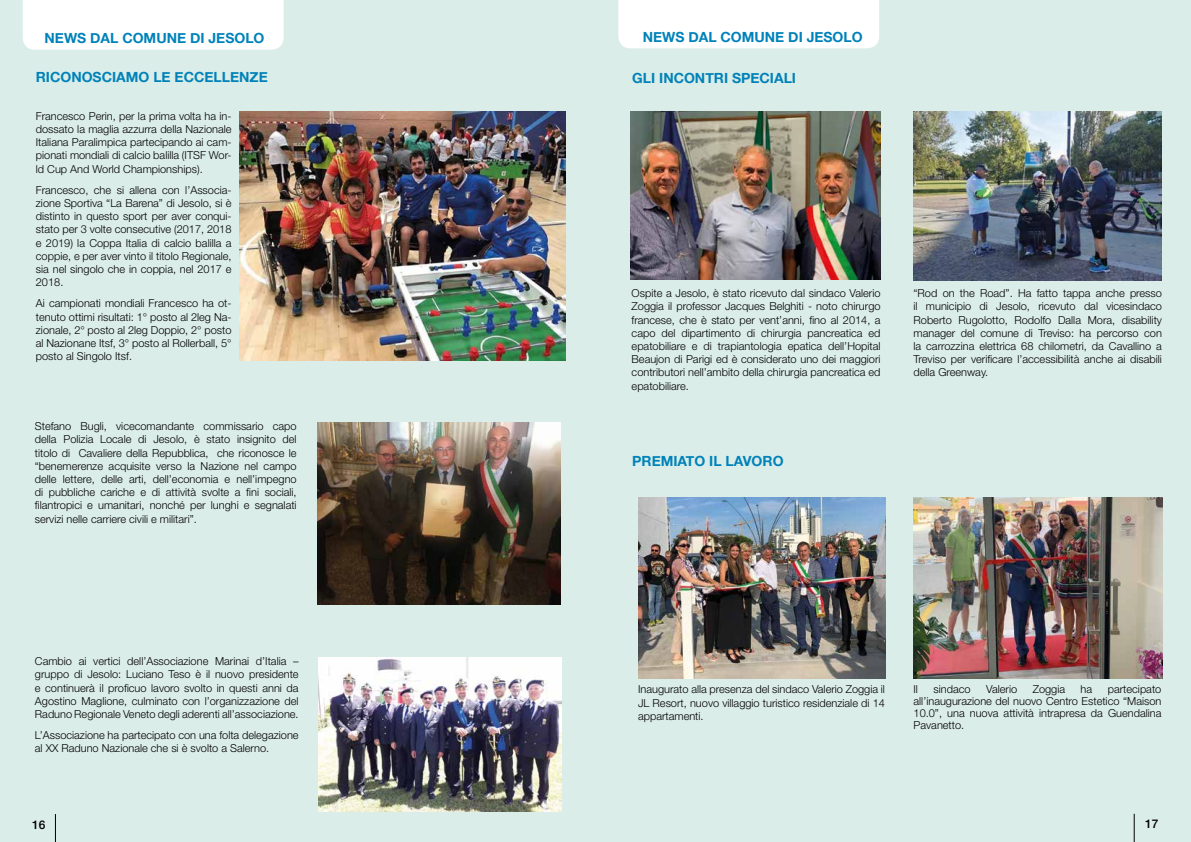
<style>
.page{position:relative;width:1191px;height:842px;background:#dbede8}
.page>*{position:absolute;margin:0;border:0;box-sizing:border-box;transform-origin:0 0}
.t1{font:700 14px "Helvetica Neue";color:#0082b9}
.t2{font:500 12px "Helvetica Neue LT Std";color:#000}
.t3{font:300 11px/13.2px "Helvetica Neue LT Std";color:#000;text-align:justify}
</style>
<div class="page">
<svg style="left:55px;top:814px;width:1px;height:28px"></svg>
<div style="left:23px;top:0;width:260px;height:50px;background:#fff"></div>
<img style="left:317px;top:422px;width:243px;height:183px">
<img style="left:240px;top:112px;width:325px;height:248px">
<img style="left:318px;top:657px;width:243px;height:154px">
<svg style="left:1133px;top:814px;width:1px;height:28px"></svg>
<div style="left:618px;top:0;width:261px;height:48px;background:#fff"></div>
<img style="left:631px;top:112px;width:249px;height:168px">
<img style="left:638px;top:497px;width:247px;height:181px">
<img style="left:913px;top:112px;width:248px;height:169px">
<img style="left:913px;top:497px;width:249px;height:182px">
<p class="t1" style="left:45px;top:27px;width:221px">NEWS DAL COMUNE DI JESOLO</p>
<p class="t1" style="left:36px;top:66px;width:233px">RICONOSCIAMO LE ECCELLENZE</p>
<p class="t3" style="left:36px;top:109px;width:197px">Francesco Perin, per la prima volta ha in&shy;dossato la maglia azzurra della Nazionale Italiana Paralimpica partecipando ai cam&shy;pionati mondiali di calcio balilla (ITSF Wor&shy;ld Cup And World Championships).</p>
<p class="t3" style="left:36px;top:183px;width:197px">Francesco, che si allena con l’Associa&shy;zione Sportiva “La Barena” di Jesolo, si è distinto in questo sport per aver conqui&shy;stato per 3 volte consecutive (2017, 2018 e 2019) la Coppa Italia di calcio balilla a coppie, e per aver vinto il titolo Regionale, sia nel singolo che in coppia, nel 2017 e 2018.</p>
<p class="t3" style="left:36px;top:297px;width:197px">Ai campionati mondiali Francesco ha ot&shy;tenuto ottimi risultati: 1° posto al 2leg Na&shy;zionale, 2° posto al 2leg Doppio, 2° posto al Nazionane Itsf, 3° posto al Rollerball, 5° posto al Singolo Itsf.</p>
<p class="t3" style="left:35px;top:419px;width:263px">Stefano Bugli, vicecomandante commissario capo della Polizia Locale di Jesolo, è stato insignito del titolo di Cavaliere della Repubblica, che riconosce le “benemerenze acquisite verso la Nazione nel campo delle lettere, delle arti, dell’economia e nell’impegno di pubbliche cariche e di attività svolte a fini sociali, filantropici e umanitari, nonché per lunghi e segnalati servizi nelle carriere civili e militari”.</p>
<p class="t3" style="left:35px;top:654px;width:265px">Cambio ai vertici dell’Associazione Marinai d’Italia – gruppo di Jesolo: Luciano Teso è il nuovo presidente e continuerà il proficuo lavoro svolto in questi anni da Agostino Maglione, culminato con l’organizzazione del Raduno Regionale Veneto degli aderenti all’associazione.</p>
<p class="t3" style="left:35px;top:728px;width:265px">L’Associazione ha partecipato con una folta delegazione al XX Raduno Nazionale che si è svolto a Salerno.</p>
<p class="t2" style="left:32px;top:817px;width:15px">16</p>
<p class="t1" style="left:643px;top:26px;width:221px">NEWS DAL COMUNE DI JESOLO</p>
<p class="t1" style="left:632px;top:68px;width:165px">GLI INCONTRI SPECIALI</p>
<p class="t3" style="left:631px;top:286px;width:250px">Ospite a Jesolo, è stato ricevuto dal sindaco Valerio Zoggia il professor Jacques Belghiti - noto chirurgo francese, che è stato per vent’anni, fino al 2014, a capo del dipartimento di chirurgia pancreatica ed epatobiliare e di trapiantologia epatica dell’Hopital Beaujon di Parigi ed è considerato uno dei maggiori contributori nell’ambito della chirurgia pancreatica ed epatobiliare.</p>
<p class="t1" style="left:632px;top:450px;width:153px">PREMIATO IL LAVORO</p>
<p class="t3" style="left:913px;top:286px;width:250px">“Rod on the Road”. Ha fatto tappa anche presso il municipio di Jesolo, ricevuto dal vicesindaco Roberto Rugolotto, Rodolfo Dalla Mora, disability manager del comune di Treviso: ha percorso con la carrozzina elettrica 68 chilometri, da Cavallino a Treviso per verificare l’accessibilità anche ai disabili della Greenway.</p>
<p class="t3" style="left:638px;top:683px;width:248px">Inaugurato alla presenza del sindaco Valerio Zoggia il JL Resort, nuovo villaggio turistico residenziale di 14 appartamenti.</p>
<p class="t3" style="left:913px;top:683px;width:249px;line-height:11.9px;text-indent:194px">partecipato all’inaugurazione del nuovo Centro Estetico “Maison 10.0”, una nuova attività intrapresa da Guendalina Pavanetto.</p>
<p class="t3" style="left:913px;top:683px;width:6px">Il</p>
<p class="t3" style="left:933px;top:683px;width:39px">sindaco</p>
<p class="t3" style="left:986px;top:683px;width:32px">Valerio</p>
<p class="t3" style="left:1032px;top:683px;width:34px">Zoggia</p>
<p class="t3" style="left:1080px;top:683px;width:13px">ha</p>
<p class="t2" style="left:1145px;top:817px;width:15px">17</p>
</div>
